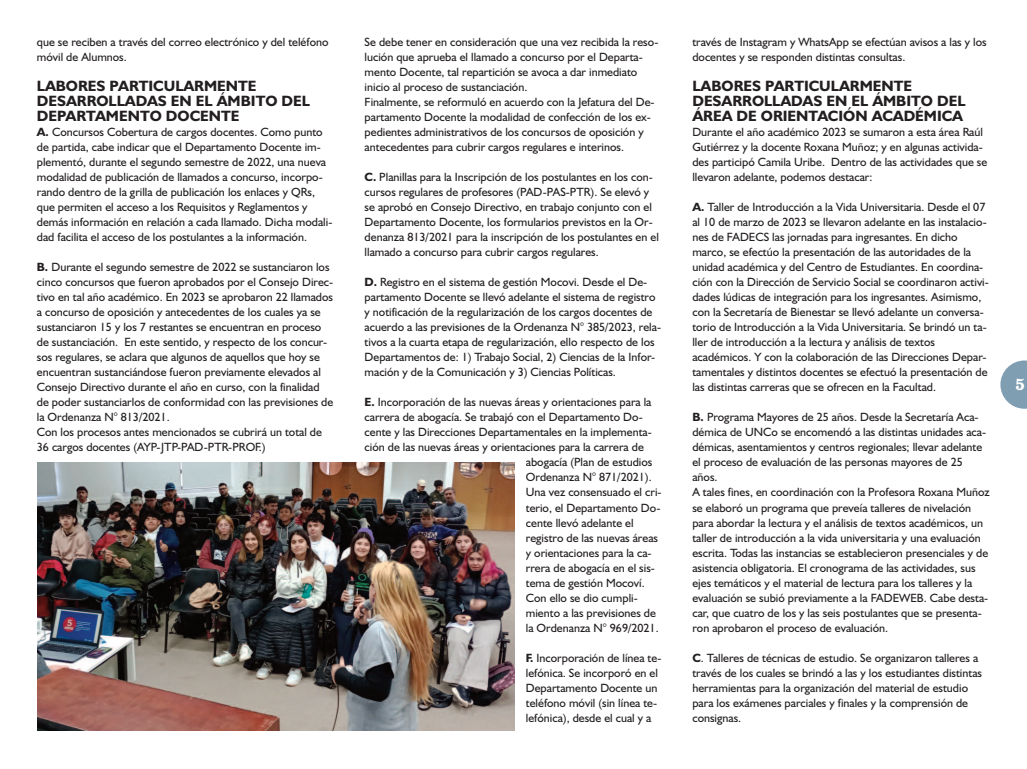
<style>
.page{position:relative;width:1027px;height:769px;background:#fff}
.page>*{position:absolute;margin:0;border:0;box-sizing:border-box;transform-origin:0 0}
.t1{font:17px "Clarendon";color:#fff}
.t2{font:700 15px/15px "Humanist 521 BT";color:#231f20}
.t3{font:12px/15px "Humanist 521 BT";color:#231f20}
.s1{font-weight:700}
</style>
<div class="page">
<svg style="left:1000px;top:360px;width:26px;height:48px"></svg>
<img style="left:38px;top:462px;width:476px;height:268px">
<p class="t3" style="left:37px;top:34px;width:293px">que se reciben a través del correo electrónico y del teléfono móvil de Alumnos.</p>
<p class="t2" style="left:37px;top:78px;width:274px">LABORES PARTICULARMENTE<br>DESARROLLADAS EN EL ÁMBITO DEL<br>DEPARTAMENTO DOCENTE</p>
<p class="t3" style="left:37px;top:124px;width:297px"><span class="s1">A.</span> Concursos Cobertura de cargos docentes. Como punto de partida, cabe indicar que el Departamento Docente im&shy;plementó, durante el segundo semestre de 2022, una nueva modalidad de publicación de llamados a concurso, incorpo&shy;rando dentro de la grilla de publicación los enlaces y QRs, que permiten el acceso a los Requisitos y Reglamentos y demás información en relación a cada llamado. Dicha modali&shy;dad facilita el acceso de los postulantes a la información.</p>
<p class="t3" style="left:37px;top:259px;width:298px"><span class="s1">B.</span> Durante el segundo semestre de 2022 se sustanciaron los cinco concursos que fueron aprobados por el Consejo Direc&shy;tivo en tal año académico. En 2023 se aprobaron 22 llamados a concurso de oposición y antecedentes de los cuales ya se sustanciaron 15 y los 7 restantes se encuentran en proceso de sustanciación. En este sentido, y respecto de los concur&shy;sos regulares, se aclara que algunos de aquellos que hoy se encuentran sustanciándose fueron previamente elevados al Consejo Directivo durante el año en curso, con la finalidad de poder sustanciarlos de conformidad con las previsiones de la Ordenanza N° 813/2021.<br>Con los procesos antes mencionados se cubrirá un total de 36 cargos docentes (AYP-JTP-PAD-PTR-PROF.)</p>
<p class="t3" style="left:364px;top:34px;width:295px">Se debe tener en consideración que una vez recibida la reso&shy;lución que aprueba el llamado a concurso por el Departa&shy;mento Docente, tal repartición se avoca a dar inmediato inicio al proceso de sustanciación.<br>Finalmente, se reformuló en acuerdo con la Jefatura del De&shy;partamento Docente la modalidad de confección de los ex&shy;pedientes administrativos de los concursos de oposición y antecedentes para cubrir cargos regulares e interinos.</p>
<p class="t3" style="left:364px;top:169px;width:296px"><span class="s1">C.</span> Planillas para la Inscripción de los postulantes en los con&shy;cursos regulares de profesores (PAD-PAS-PTR). Se elevó y se aprobó en Consejo Directivo, en trabajo conjunto con el Departamento Docente, los formularios previstos en la Or&shy;denanza 813/2021 para la inscripción de los postulantes en el llamado a concurso para cubrir cargos regulares.</p>
<p class="t3" style="left:364px;top:274px;width:298px"><span class="s1">D.</span> Registro en el sistema de gestión Mocovi. Desde el De&shy;partamento Docente se llevó adelante el sistema de registro y notificación de la regularización de los cargos docentes de acuerdo a las previsiones de la Ordenanza N° 385/2023, rela&shy;tivos a la cuarta etapa de regularización, ello respecto de los Departamentos de: 1) Trabajo Social, 2) Ciencias de la Infor&shy;mación y de la Comunicación y 3) Ciencias Políticas.</p>
<p class="t3" style="left:364px;top:394px;width:288px"><span class="s1">E.</span> Incorporación de las nuevas áreas y orientaciones para la</p>
<p class="t3" style="left:364px;top:409px;width:280px">carrera de abogacía. Se trabajó con el Departamento Do-</p>
<p class="t3" style="left:364px;top:424px;width:288px">cente y las Direcciones Departamentales en la implementa-</p>
<p class="t3" style="left:364px;top:439px;width:281px">ción de las nuevas áreas y orientaciones para la carrera de</p>
<p class="t3" style="left:525px;top:454px;width:128px">abogacía (Plan de estudios</p>
<p class="t3" style="left:525px;top:469px;width:127px">Ordenanza N° 871/2021).</p>
<p class="t3" style="left:525px;top:484px;width:137px">Una vez consensuado el cri-</p>
<p class="t3" style="left:525px;top:499px;width:136px">terio, el Departamento Do-</p>
<p class="t3" style="left:525px;top:514px;width:109px">cente llevó adelante el</p>
<p class="t3" style="left:525px;top:529px;width:134px">registro de las nuevas áreas</p>
<p class="t3" style="left:525px;top:544px;width:127px">y orientaciones para la ca-</p>
<p class="t3" style="left:525px;top:559px;width:130px">rrera de abogacía en el sis-</p>
<p class="t3" style="left:525px;top:574px;width:120px">tema de gestión Mocoví.</p>
<p class="t3" style="left:525px;top:589px;width:113px">Con ello se dio cumpli-</p>
<p class="t3" style="left:525px;top:604px;width:132px">miento a las previsiones de</p>
<p class="t3" style="left:525px;top:619px;width:134px">la Ordenanza N° 969/2021.</p>
<p class="t3" style="left:525px;top:649px;width:137px"><span class="s1">F.</span> Incorporación de línea te&shy;lefónica. Se incorporó en el<br>Departamento Docente un teléfono móvil (sin línea te&shy;lefónica), desde el cual y a</p>
<p class="t3" style="left:692px;top:34px;width:295px">través de Instagram y WhatsApp se efectúan avisos a las y los docentes y se responden distintas consultas.</p>
<p class="t2" style="left:692px;top:78px;width:274px">LABORES PARTICULARMENTE<br>DESARROLLADAS EN EL ÁMBITO DEL<br>ÁREA DE ORIENTACIÓN ACADÉMICA</p>
<p class="t3" style="left:692px;top:124px;width:296px">Durante el año académico 2023 se sumaron a esta área Raúl Gutiérrez y la docente Roxana Muñoz; y en algunas activida&shy;des participó Camila Uribe. Dentro de las actividades que se llevaron adelante, podemos destacar:</p>
<p class="t3" style="left:692px;top:199px;width:298px"><span class="s1">A.</span> Taller de Introducción a la Vida Universitaria. Desde el 07 al 10 de marzo de 2023 se llevaron adelante en las instalacio&shy;nes de FADECS las jornadas para ingresantes. En dicho marco, se efectúo la presentación de las autoridades de la unidad académica y del Centro de Estudiantes. En coordina&shy;ción con la Dirección de Servicio Social se coordinaron activi&shy;dades lúdicas de integración para los ingresantes. Asimismo, con la Secretaría de Bienestar se llevó adelante un conversa&shy;torio de Introducción a la Vida Universitaria. Se brindó un ta&shy;ller de introducción a la lectura y análisis de textos académicos. Y con la colaboración de las Direcciones Depar&shy;tamentales y distintos docentes se efectuó la presentación de las distintas carreras que se ofrecen en la Facultad.</p>
<p class="t3" style="left:692px;top:409px;width:299px"><span class="s1">B.</span> Programa Mayores de 25 años. Desde la Secretaría Aca&shy;démica de UNCo se encomendó a las distintas unidades aca&shy;démicas, asentamientos y centros regionales; llevar adelante el proceso de evaluación de las personas mayores de 25 años.<br>A tales fines, en coordinación con la Profesora Roxana Muñoz se elaboró un programa que preveía talleres de nivelación para abordar la lectura y el análisis de textos académicos, un taller de introducción a la vida universitaria y una evaluación escrita. Todas las instancias se establecieron presenciales y de asistencia obligatoria. El cronograma de las actividades, sus ejes temáticos y el material de lectura para los talleres y la evaluación se subió previamente a la FADEWEB. Cabe desta&shy;car, que cuatro de los y las seis postulantes que se presenta&shy;ron aprobaron el proceso de evaluación.</p>
<p class="t3" style="left:692px;top:649px;width:291px"><span class="s1">C</span>. Talleres de técnicas de estudio. Se organizaron talleres a través de los cuales se brindó a las y los estudiantes distintas herramientas para la organización del material de estudio para los exámenes parciales y finales y la comprensión de consignas.</p>
<h1 class="t1" style="left:1014px;top:374px;width:11px">5</h1>
</div>
